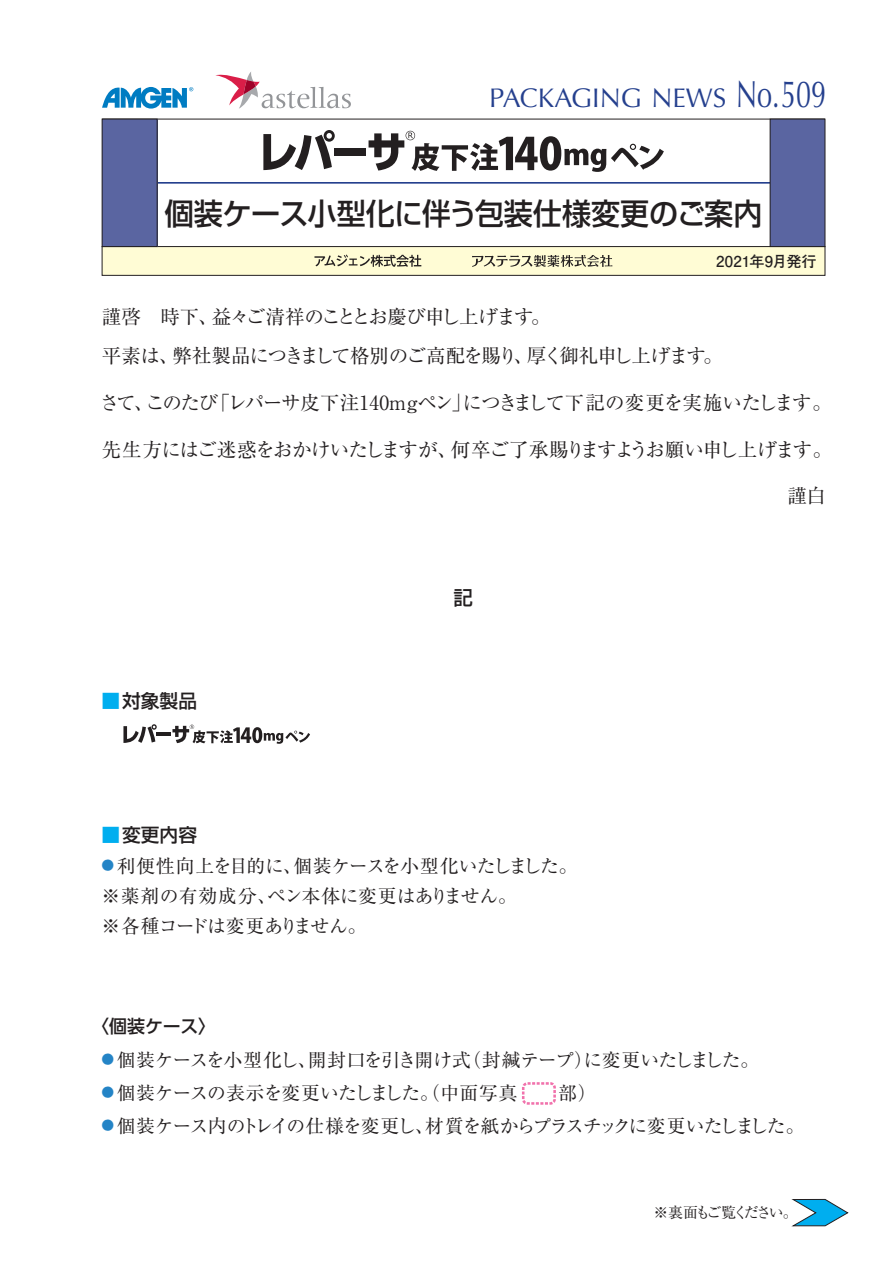
<style>
.page{position:relative;width:893px;height:1263px;background:#fff}
.page>*{position:absolute;margin:0;border:0;box-sizing:border-box;transform-origin:0 0}
.t1{font:30px "Shin Go Pro Medium 90 pv RKSJ H";letter-spacing:-.01em;color:#231f20}
.t2{font:27px "Optima";color:#25408e}
.t3{font:19.5px/39px "Ryumin Pro Regular 90 pv RKSJ H";letter-spacing:-.05em;color:#231f20}
.t4{font:19.5px "Shin Go Pro Medium 90 pv RKSJ H";color:#231f20}
.t5{font:18.75px "Ryumin Pro Regular 90 pv RKSJ H";letter-spacing:-.05em;color:#231f20}
.t6{font:18.75px/30px "Ryumin Pro Regular 90 pv RKSJ H";letter-spacing:-.015em;color:#231f20}
.t7{font:18.75px "Shin Go Pro Medium 90 pv RKSJ H";color:#231f20}
.t8{font:18px "UD Shin Go Pro Medium 90 pv RKSJ H";letter-spacing:-.01em;color:#231f20}
.t9{font:15px "Futo Go B101 Pro Bold 90 pv RKSJ H";letter-spacing:.005em;color:#231f20}
.t10{font:14.85px "Ryumin Pro Regular 90 pv RKSJ H";letter-spacing:-.16em;color:#231f20}
.s1{font-size:37.8px}
.s2{color:#00aeef}
</style>
<div class="page">
<svg style="left:791px;top:1198px;width:58px;height:28px"></svg>
<hr style="left:102px;top:119px;width:723px;height:1px;background:#231f20">
<div style="left:102px;top:247px;width:723px;height:28px;background:#fffcd5"></div>
<div style="left:102px;top:246px;width:723px;height:30px;border:1px solid #231f20"></div>
<hr style="left:157px;top:182px;width:613px;height:2px;background:#25408e">
<div style="left:102px;top:119px;width:55px;height:128px;background:#5a65a1"></div>
<div style="left:102px;top:119px;width:56px;height:128px;border:1px solid #231f20"></div>
<div style="left:770px;top:119px;width:55px;height:128px;background:#5a65a1"></div>
<div style="left:770px;top:119px;width:55px;height:128px;border:1px solid #231f20"></div>
<svg style="left:263px;top:130px;width:72px;height:40px"></svg>
<div style="left:334px;top:148px;width:31px;height:8px;background:#231f20"></div>
<svg style="left:369px;top:131px;width:295px;height:41px"></svg>
<svg style="left:215px;top:72px;width:136px;height:37px"></svg>
<svg style="left:102px;top:87px;width:91px;height:22px"></svg>
<svg style="left:472px;top:255px;width:141px;height:12px"></svg>
<svg style="left:314px;top:255px;width:107px;height:12px"></svg>
<svg style="left:123px;top:724px;width:34px;height:19px"></svg>
<hr style="left:156px;top:732px;width:15px;height:4px;background:#231f20">
<svg style="left:172px;top:725px;width:138px;height:19px"></svg>
<div style="left:522px;top:1082px;width:34px;height:23px;border:3px dashed #f172ac;border-radius:4px"></div>
<h2 class="t2" style="left:489px;top:82px;width:339px">PACKAGING NEWS <span class="s1">No.509</span></h2>
<h1 class="t1" style="left:165px;top:202px;width:599px">個装ケース小型化に伴う包装仕様変更のご案内</h1>
<p class="t9" style="left:716px;top:256px;width:102px">2021年9月発行</p>
<p class="t3" style="left:102px;top:300px;width:622px">謹啓　時下、益々ご清祥のこととお慶び申し上げます。<br>平素は、弊社製品につきまして格別のご高配を賜り、厚く御礼申し上げます。</p>
<p class="t3" style="left:100px;top:386px;width:734px">さて、このたび「レパーサ皮下注140mgペン」につきまして下記の変更を実施いたします。</p>
<p class="t3" style="left:102px;top:432px;width:732px">先生方にはご迷惑をおかけいたしますが、何卒ご了承賜りますようお願い申し上げます。</p>
<p class="t3" style="left:788px;top:479px;width:40px">謹白</p>
<p class="t7" style="left:101px;top:694px;width:97px"><span class="s2">■</span>対象製品</p>
<p class="t4" style="left:454px;top:590px;width:21px">記</p>
<p class="t7" style="left:101px;top:828px;width:97px"><span class="s2">■</span>変更内容</p>
<p class="t6" style="left:101px;top:853px;width:478px"><sup>●</sup> 利便性向上を目的に、個装ケースを小型化いたしました。※薬剤の有効成分、ペン本体に変更はありません。<br>※各種コードは変更ありません。</p>
<p class="t8" style="left:91px;top:1019px;width:126px">〈個装ケース〉</p>
<p class="t5" style="left:101px;top:1053px;width:659px"><sup>●</sup> 個装ケースを小型化し、開封口を引き開け式（封緘テープ）に変更いたしました。</p>
<p class="t5" style="left:101px;top:1086px;width:496px"><sup>●</sup> 個装ケースの表示を変更いたしました。（中面写真　　部）</p>
<p class="t5" style="left:101px;top:1119px;width:704px"><sup>●</sup> 個装ケース内のトレイの仕様を変更し、材質を紙からプラスチックに変更いたしました。</p>
<p class="t10" style="left:653px;top:1207px;width:146px">※ 裏面もご覧ください。</p>
</div>
